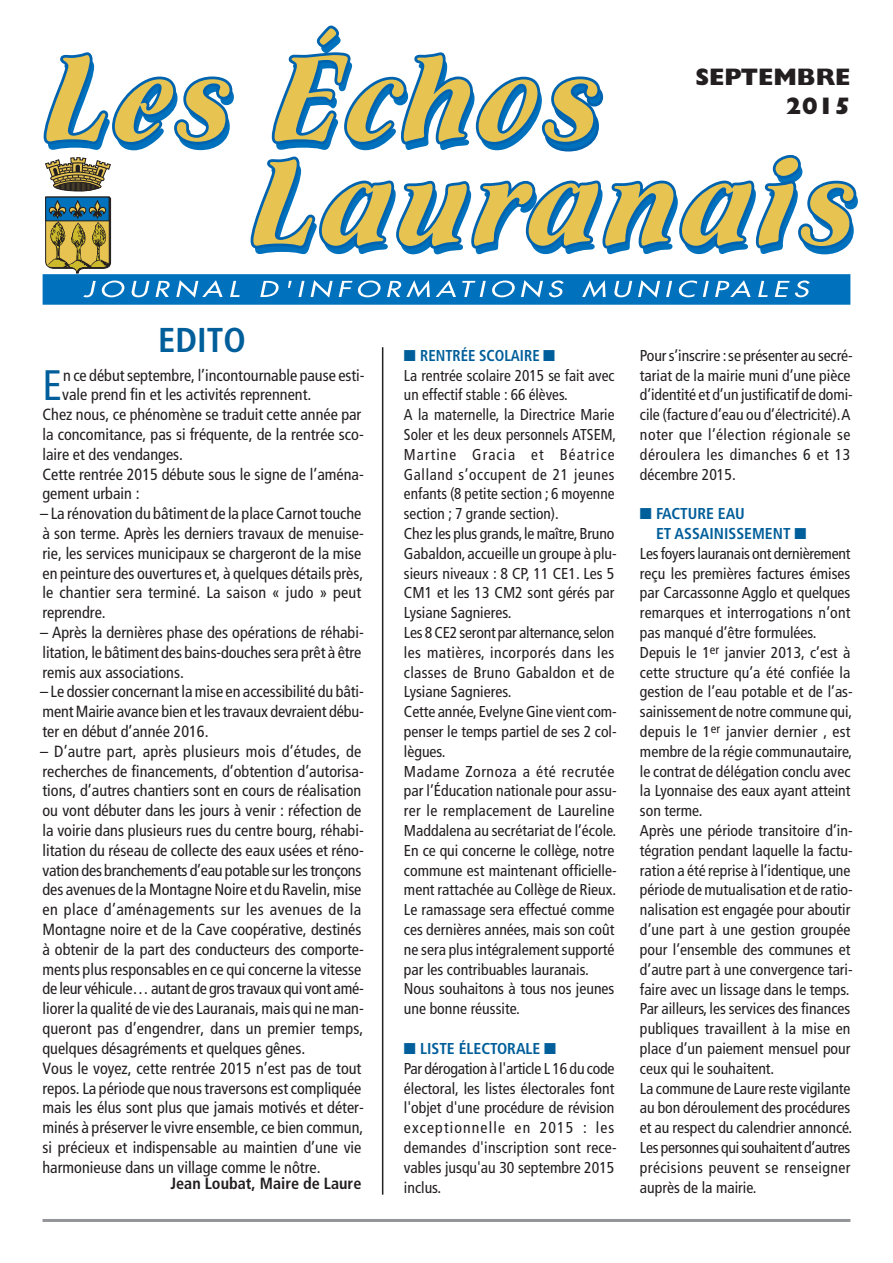
<style>
.page{position:relative;width:893px;height:1263px;background:#fff}
.page>*{position:absolute;margin:0;border:0;box-sizing:border-box;transform-origin:0 0}
.t1{font:condensed 42.6px "Frutiger LT Std";color:#005e9a}
.t2{font:700 condensed 34.5px "Frutiger LT Std";color:#005e9a}
.t3{font:800 24px/28.8px "Gill Sans MT Pro";color:#231f20;text-align:right}
.t4{font:condensed 16.2px/19.8px "Frutiger LT Std";color:#231f20}
.t5{font:700 condensed 16.2px "Frutiger LT Std";color:#231f20}
.t6{font:condensed 15.75px/19.8px "Frutiger LT Std";color:#231f20}
.t7{font:condensed 15.75px "Frutiger LT Std";letter-spacing:-.02em;color:#231f20}
.t8{font:condensed 15.75px "Frutiger LT Std";letter-spacing:.02em;color:#231f20}
.t9{font:condensed 15.75px "Frutiger LT Std";letter-spacing:.025em;color:#231f20}
.t10{font:700 condensed 15.75px "Frutiger LT Std";color:#005e9a}
.s1{color:#005e9a}
.s2{font-weight:700;color:#005e9a}
</style>
<div class="page">
<svg style="left:43px;top:52px;width:191px;height:98px"></svg>
<svg style="left:250px;top:25px;width:608px;height:229px"></svg>
<div style="left:44px;top:275px;width:805px;height:28px;background:#0071bc"></div>
<div style="left:43px;top:274px;width:807px;height:31px;border:3px solid #0071bc"></div>
<svg style="left:83px;top:280px;width:42px;height:17px"></svg>
<svg style="left:131px;top:281px;width:19px;height:16px"></svg>
<svg style="left:156px;top:281px;width:14px;height:16px"></svg>
<svg style="left:176px;top:280px;width:47px;height:18px"></svg>
<svg style="left:230px;top:281px;width:10px;height:16px"></svg>
<svg style="left:260px;top:281px;width:19px;height:16px"></svg>
<svg style="left:288px;top:281px;width:4px;height:7px"></svg>
<svg style="left:298px;top:281px;width:7px;height:16px"></svg>
<svg style="left:311px;top:280px;width:22px;height:18px"></svg>
<svg style="left:339px;top:280px;width:42px;height:17px"></svg>
<svg style="left:387px;top:280px;width:43px;height:17px"></svg>
<svg style="left:436px;top:280px;width:20px;height:17px"></svg>
<svg style="left:462px;top:280px;width:81px;height:18px"></svg>
<svg style="left:549px;top:280px;width:15px;height:17px"></svg>
<svg style="left:582px;top:280px;width:24px;height:17px"></svg>
<svg style="left:614px;top:281px;width:18px;height:16px"></svg>
<svg style="left:638px;top:280px;width:22px;height:18px"></svg>
<svg style="left:666px;top:281px;width:6px;height:16px"></svg>
<svg style="left:678px;top:280px;width:19px;height:17px"></svg>
<svg style="left:703px;top:281px;width:6px;height:16px"></svg>
<svg style="left:715px;top:280px;width:36px;height:17px"></svg>
<svg style="left:758px;top:281px;width:10px;height:16px"></svg>
<svg style="left:775px;top:280px;width:35px;height:17px"></svg>
<img style="left:111px;top:220px;width:1px;height:43px">
<svg style="left:45px;top:157px;width:66px;height:117px"></svg>
<hr style="left:43px;top:1219px;width:807px;height:3px;background:#939598">
<hr style="left:382px;top:347px;width:1px;height:848px;background:#231f20">
<h3 class="t3" style="left:695px;top:63px;width:157px">SEPTEMBRE<br>2015</h3>
<h2 class="t2" style="left:158px;top:320px;width:89px">EDITO</h2>
<h1 class="t1" style="left:43px;top:368px;width:21px">E</h1>
<p class="t4" style="left:63px;top:366px;width:303px">n ce début septembre, l’incontournable pause esti-</p>
<p class="t4" style="left:62px;top:386px;width:251px">vale prend fin et les activités reprennent.</p>
<p class="t4" style="left:43px;top:406px;width:320px">Chez nous, ce phénomène se traduit cette année par</p>
<p class="t4" style="left:43px;top:426px;width:323px">la concomitance, pas si fréquente, de la rentrée sco-</p>
<p class="t4" style="left:43px;top:446px;width:142px">laire et des vendanges.</p>
<p class="t4" style="left:43px;top:465px;width:323px">Cette rentrée 2015 débute sous le signe de l’aména-</p>
<p class="t4" style="left:43px;top:485px;width:99px">gement urbain :</p>
<p class="t4" style="left:40px;top:505px;width:325px">– La rénovation du bâtiment de la place Carnot touche à son terme. Après les derniers travaux de menuise&shy;rie, les services municipaux se chargeront de la mise en peinture des ouvertures et, à quelques détails près, le chantier sera terminé. La saison « judo » peut reprendre.</p>
<p class="t4" style="left:40px;top:624px;width:325px">– Après la dernières phase des opérations de réhabi&shy;litation, le bâtiment des bains-douches sera prêt à être remis aux associations.</p>
<p class="t4" style="left:40px;top:683px;width:325px;text-align:justify">– Le dossier concernant la mise en accessibilité du bâti&shy;ment Mairie avance bien et les travaux devraient débu&shy;ter en début d’année 2016.</p>
<p class="t4" style="left:40px;top:743px;width:325px">– D’autre part, après plusieurs mois d’études, de recherches de financements, d’obtention d’autorisa&shy;tions, d’autres chantiers sont en cours de réalisation ou vont débuter dans les jours à venir : réfection de la voirie dans plusieurs rues du centre bourg, réhabi&shy;litation du réseau de collecte des eaux usées et réno&shy;vation des branchements d’eau potable sur les tronçons des avenues de la Montagne Noire et du Ravelin, mise en place d’aménagements sur les avenues de la Montagne noire et de la Cave coopérative, destinés à obtenir de la part des conducteurs des comporte&shy;ments plus responsables en ce qui concerne la vitesse de leur véhicule… autant de gros travaux qui vont amé&shy;liorer la qualité de vie des Lauranais, mais qui ne man&shy;queront pas d’engendrer, dans un premier temps, quelques désagréments et quelques gênes.<br>Vous le voyez, cette rentrée 2015 n’est pas de tout repos. La période que nous traversons est compliquée mais les élus sont plus que jamais motivés et déter&shy;minés à préserver le vivre ensemble, ce bien commun, si précieux et indispensable au maintien d’une vie harmonieuse dans un village comme le nôtre.</p>
<p class="t5" style="left:170px;top:1174px;width:192px">Jean Loubat, Maire de Laure</p>
<p class="t6" style="left:404px;top:347px;width:214px"><span class="s1">■</span> <span class="s2">RENTRÉE SCOLAIRE</span> <span class="s1">■<br></span>La rentrée scolaire 2015 se fait avec un effectif stable : 66 élèves.<br>A la maternelle, la Directrice Marie<br>Soler et les deux personnels ATSEM,<br>Martine Gracia et Béatrice<br>Galland s’occupent de 21 jeunes enfants (8 petite section ; 6 moyenne section ; 7 grande section).<br>Chez les plus grands, le maître, Bruno<br>Gabaldon, accueille un groupe à plu&shy;sieurs niveaux : 8 CP, 11 CE1. Les 5<br>CM1 et les 13 CM2 sont gérés par<br>Lysiane Sagnieres.<br>Les 8 CE2 seront par alternance, selon les matières, incorporés dans les classes de Bruno Gabaldon et de<br>Lysiane Sagnieres.<br>Cette année, Evelyne Gine vient com&shy;penser le temps partiel de ses 2 col&shy;lègues.<br>Madame Zornoza a été recrutée par l’Éducation nationale pour assu&shy;rer le remplacement de Laureline<br>Maddalena au secrétariat de l’école.<br>En ce qui concerne le collège, notre commune est maintenant officielle&shy;ment rattachée au Collège de Rieux.<br>Le ramassage sera effectué comme ces dernières années, mais son coût ne sera plus intégralement supporté par les contribuables lauranais.<br>Nous souhaitons à tous nos jeunes une bonne réussite.</p>
<p class="t6" style="left:404px;top:1040px;width:214px"><span class="s1">■</span> <span class="s2">LISTE ÉLECTORALE</span> <span class="s1">■<br></span>Par dérogation à l'article L 16 du code électoral, les listes électorales font l'objet d'une procédure de révision exceptionnelle en 2015 : les demandes d'inscription sont rece&shy;vables jusqu'au 30 septembre 2015 inclus.</p>
<p class="t6" style="left:640px;top:347px;width:214px">Pour s’inscrire : se présenter au secré&shy;tariat de la mairie muni d’une pièce d’identité et d’un justificatif de domi&shy;cile (facture d’eau ou d’électricité). A noter que l’élection régionale se déroulera les dimanches 6 et 13 décembre 2015.</p>
<p class="t10" style="left:640px;top:504px;width:106px">■ FACTURE EAU</p>
<p class="t10" style="left:656px;top:524px;width:152px">ET ASSAINISSEMENT ■</p>
<p class="t6" style="left:640px;top:545px;width:212px">Les foyers lauranais ont dernièrement</p>
<p class="t6" style="left:640px;top:565px;width:212px">reçu les premières factures émises</p>
<p class="t6" style="left:640px;top:584px;width:212px">par Carcassonne Agglo et quelques</p>
<p class="t6" style="left:640px;top:604px;width:212px">remarques et interrogations n’ont</p>
<p class="t6" style="left:640px;top:624px;width:178px">pas manqué d’être formulées.</p>
<p class="t6" style="left:640px;top:644px;width:212px">Depuis le 1<sup>er</sup> janvier 2013, c’est à</p>
<p class="t6" style="left:640px;top:664px;width:212px">cette structure qu’a été confiée la</p>
<p class="t6" style="left:640px;top:683px;width:214px">gestion de l’eau potable et de l’as-</p>
<p class="t6" style="left:640px;top:703px;width:214px">sainissement de notre commune qui,</p>
<p class="t8" style="left:640px;top:725px;width:212px">depuis le 1<sup>er</sup> janvier dernier , est</p>
<p class="t6" style="left:640px;top:743px;width:214px">membre de la régie communautaire,</p>
<p class="t6" style="left:640px;top:763px;width:212px">le contrat de délégation conclu avec</p>
<p class="t6" style="left:640px;top:782px;width:212px">la Lyonnaise des eaux ayant atteint</p>
<p class="t6" style="left:640px;top:802px;width:64px">son terme.</p>
<p class="t6" style="left:640px;top:822px;width:214px">Après une période transitoire d’in-</p>
<p class="t6" style="left:640px;top:842px;width:214px">tégration pendant laquelle la factu-</p>
<p class="t6" style="left:640px;top:862px;width:212px">ration a été reprise à l’identique, une</p>
<p class="t6" style="left:640px;top:881px;width:214px">période de mutualisation et de ratio-</p>
<p class="t6" style="left:640px;top:901px;width:212px">nalisation est engagée pour aboutir</p>
<p class="t6" style="left:640px;top:921px;width:212px">d’une part à une gestion groupée</p>
<p class="t6" style="left:640px;top:941px;width:212px">pour l’ensemble des communes et</p>
<p class="t6" style="left:640px;top:961px;width:214px">d’autre part à une convergence tari-</p>
<p class="t6" style="left:640px;top:980px;width:211px">faire avec un lissage dans le temps.</p>
<p class="t6" style="left:640px;top:1000px;width:212px">Par ailleurs, les services des finances</p>
<p class="t6" style="left:640px;top:1020px;width:212px">publiques travaillent à la mise en</p>
<p class="t6" style="left:640px;top:1040px;width:212px">place d’un paiement mensuel pour</p>
<p class="t6" style="left:640px;top:1060px;width:136px">ceux qui le souhaitent.</p>
<p class="t6" style="left:640px;top:1079px;width:212px">La commune de Laure reste vigilante</p>
<p class="t6" style="left:640px;top:1099px;width:212px">au bon déroulement des procédures</p>
<p class="t6" style="left:640px;top:1119px;width:214px">et au respect du calendrier annoncé.</p>
<p class="t7" style="left:640px;top:1141px;width:212px">Les personnes qui souhaitent d’autres</p>
<p class="t9" style="left:640px;top:1161px;width:212px">précisions peuvent se renseigner</p>
<p class="t6" style="left:640px;top:1178px;width:118px">auprès de la mairie.</p>
</div>
